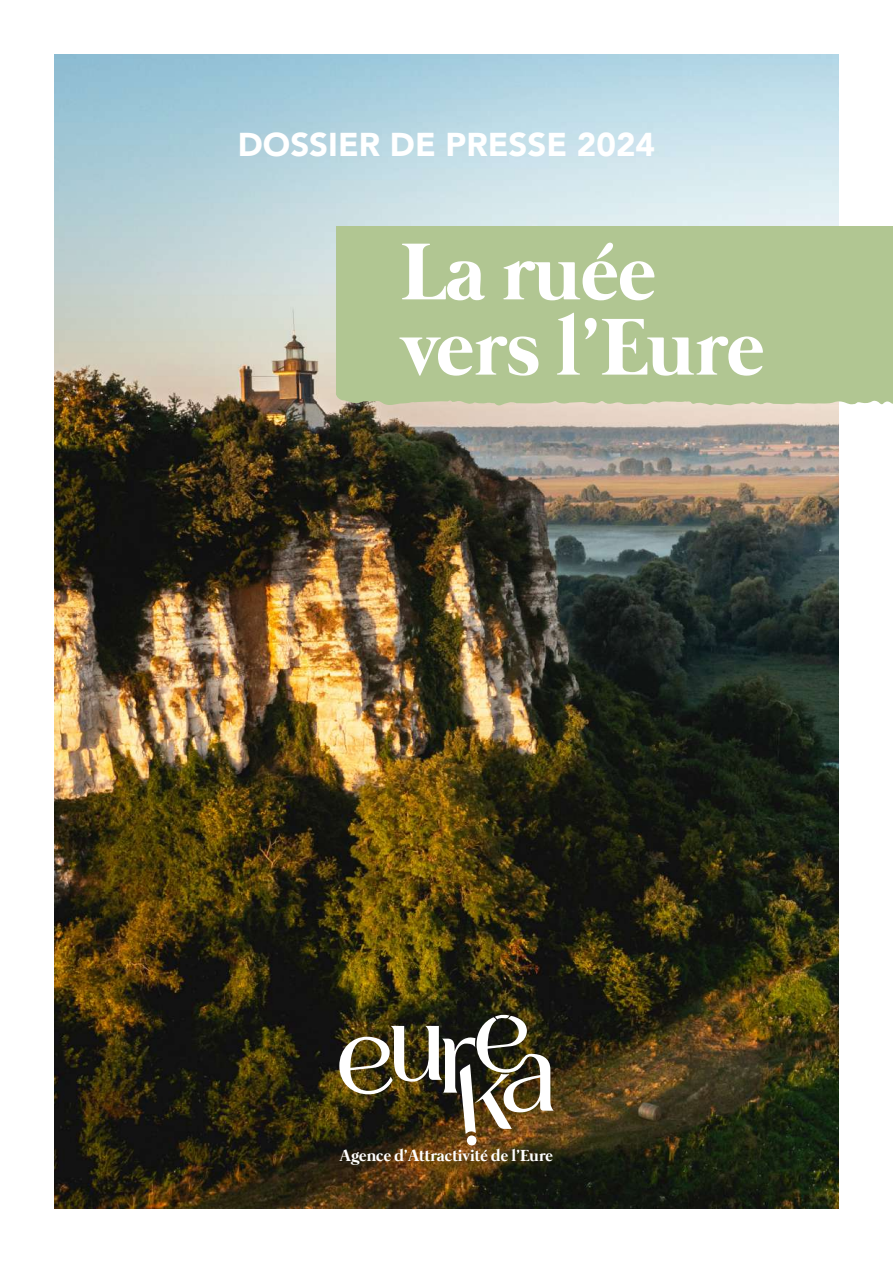
<style>
.page{position:relative;width:893px;height:1263px;background:#fff}
.page>*{position:absolute;margin:0;border:0;box-sizing:border-box;transform-origin:0 0}
.t1{font:700 82.5px/75.3px "Mermaid";color:#fff}
.t2{font:900 33px "Avenir";color:#fff}
.t3{font:700 16.5px "Mermaid";color:#fff}
</style>
<div class="page">
<img style="left:54px;top:54px;width:785px;height:1155px">
<div style="left:467px;top:1135px;width:10px;height:11px;background:#fff;border-radius:50%"></div>
<img style="left:339px;top:1013px;width:215px;height:121px">
<div style="left:336px;top:226px;width:557px;height:169px;background:#b1c692"></div>
<svg style="left:334px;top:381px;width:559px;height:25px"></svg>
<h2 class="t2" style="left:238px;top:117px;width:419px">DOSSIER DE PRESSE 2024</h2>
<h1 class="t1" style="left:401px;top:240px;width:365px">La ruée vers l’Eure</h1>
<p class="t3" style="left:340px;top:1146px;width:215px">Agence d’Attractivité de l’Eure</p>
</div>
